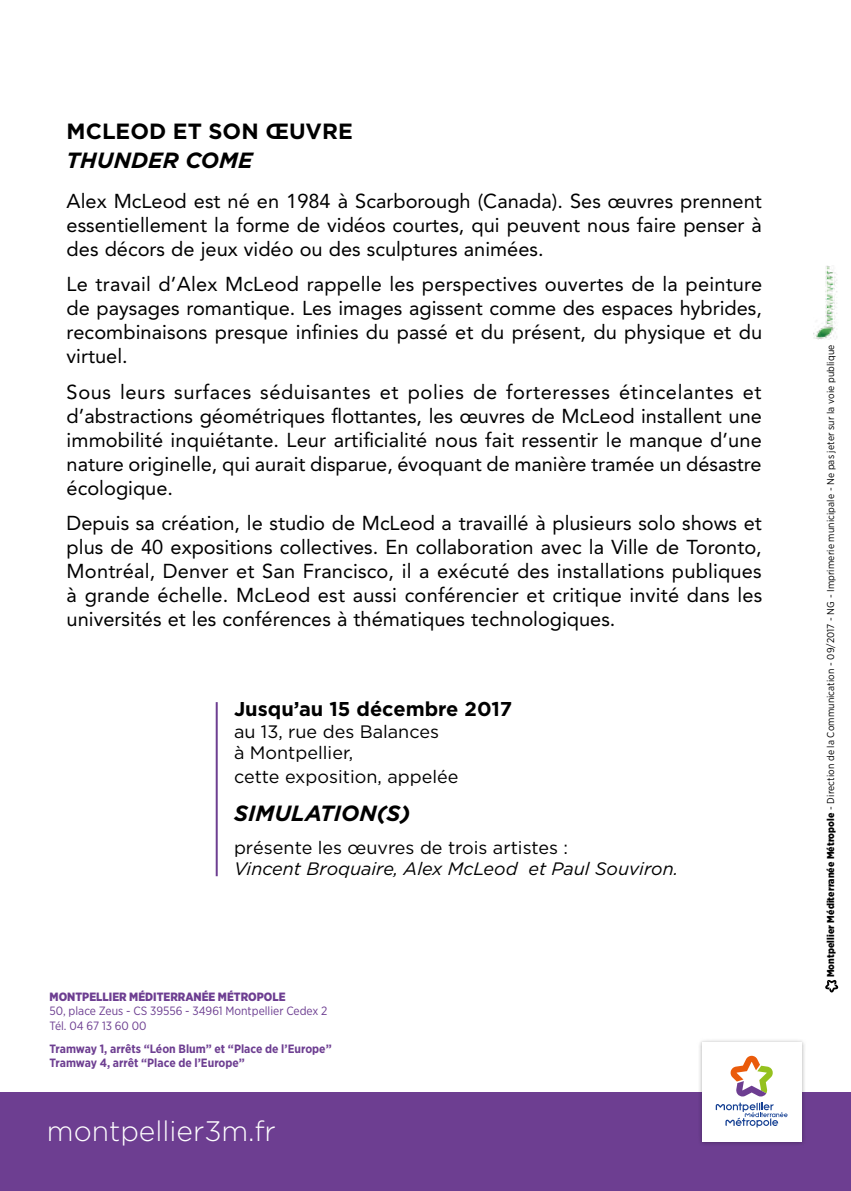
<style>
.page{position:relative;width:851px;height:1191px;background:#fff}
.page>*{position:absolute;margin:0;border:0;box-sizing:border-box;transform-origin:0 0}
.t1{font:300 28.2px "Gotham";color:#fff}
.t2{font:italic 700 22px "Gotham";color:#000}
.t3{font:700 22px "Gotham";color:#000}
.t4{font:20px/24px "Avenir";color:#000;text-align:justify}
.t5{font:700 20px "Gotham";color:#000}
.t6{font:18px/21.6px "Gotham";color:#000}
.t7{font:italic 18px "Gotham";color:#000}
.t8{font:700 12px/14.4px "Gotham Narrow";color:#6d3e91}
.t9{font:12px/14.4px "Gotham Narrow";color:#6d3e91}
.t10{font:900 12px "Gotham Narrow";color:#6d3e91}
.t11{font:10px "Gotham Narrow";letter-spacing:.01em;color:#000}
.s1{font-weight:900}
</style>
<div class="page">
<div style="left:0;top:1091px;width:850px;height:100px;background:#6d3e91"></div>
<img style="left:696px;top:1040px;width:111px;height:104px">
<svg style="left:702px;top:1042px;width:99px;height:99px"></svg>
<hr style="left:216px;top:702px;width:2px;height:174px;background:#6d3e91">
<svg style="left:825px;top:980px;width:13px;height:12px"></svg>
<img style="left:813px;top:266px;width:24px;height:73px">
<p class="t3" style="left:67px;top:116px;width:287px">MCLEOD ET SON ŒUVRE</p>
<p class="t2" style="left:67px;top:145px;width:188px">THUNDER COME</p>
<p class="t4" style="left:67px;top:189px;width:696px">Alex McLeod est né en 1984 à Scarborough (Canada). Ses œuvres prennent essentiellement la forme de vidéos courtes, qui peuvent nous faire penser à des décors de jeux vidéo ou des sculptures animées.</p>
<p class="t4" style="left:67px;top:272px;width:697px">Le travail d’Alex McLeod rappelle les perspectives ouvertes de la peinture de paysages romantique. Les images agissent comme des espaces hybrides, recombinaisons presque infinies du passé et du présent, du physique et du virtuel.</p>
<p class="t4" style="left:67px;top:380px;width:696px">Sous leurs surfaces séduisantes et polies de forteresses étincelantes et d’abstractions géométriques flottantes, les œuvres de McLeod installent une immobilité inquiétante. Leur artificialité nous fait ressentir le manque d’une nature originelle, qui aurait disparue, évoquant de manière tramée un désastre écologique.</p>
<p class="t4" style="left:67px;top:511px;width:697px">Depuis sa création, le studio de McLeod a travaillé à plusieurs solo shows et plus de 40 expositions collectives. En collaboration avec la Ville de Toronto, Montréal, Denver et San Francisco, il a exécuté des installations publiques à grande échelle. McLeod est aussi conférencier et critique invité dans les universités et les conférences à thématiques technologiques.</p>
<p class="t5" style="left:234px;top:695px;width:280px">Jusqu’au 15 décembre 2017</p>
<p class="t6" style="left:234px;top:720px;width:206px">au 13, rue des Balances à Montpellier,</p>
<p class="t6" style="left:234px;top:765px;width:226px">cette exposition, appelée</p>
<p class="t2" style="left:234px;top:798px;width:178px">SIMULATION(S)</p>
<p class="t6" style="left:234px;top:836px;width:335px">présente les œuvres de trois artistes :</p>
<p class="t7" style="left:234px;top:857px;width:445px">Vincent Broquaire, Alex McLeod et Paul Souviron.</p>
<p class="t10" style="left:50px;top:988px;width:237px">MONTPELLIER MÉDITERRANÉE MÉTROPOLE</p>
<p class="t9" style="left:50px;top:1003px;width:279px">50, place Zeus - CS 39556 - 34961 Montpellier Cedex 2<br>Tél. 04 67 13 60 00</p>
<p class="t8" style="left:50px;top:1041px;width:283px">Tramway 1, arrêts “Léon Blum” et “Place de l’Europe”<br>Tramway 4, arrêt “Place de l’Europe”</p>
<h1 class="t1" style="left:47px;top:1113px;width:230px">montpellier3m.fr</h1>
<p class="t11" style="left:824px;top:977px;width:634px;rotate:-90deg"><span class="s1">Montpellier Méditerranée Métropole</span> - Direction de la Communication - 09/2017 - NG - Imprimerie municipale - Ne pas jeter sur la voie publique</p>
</div>
